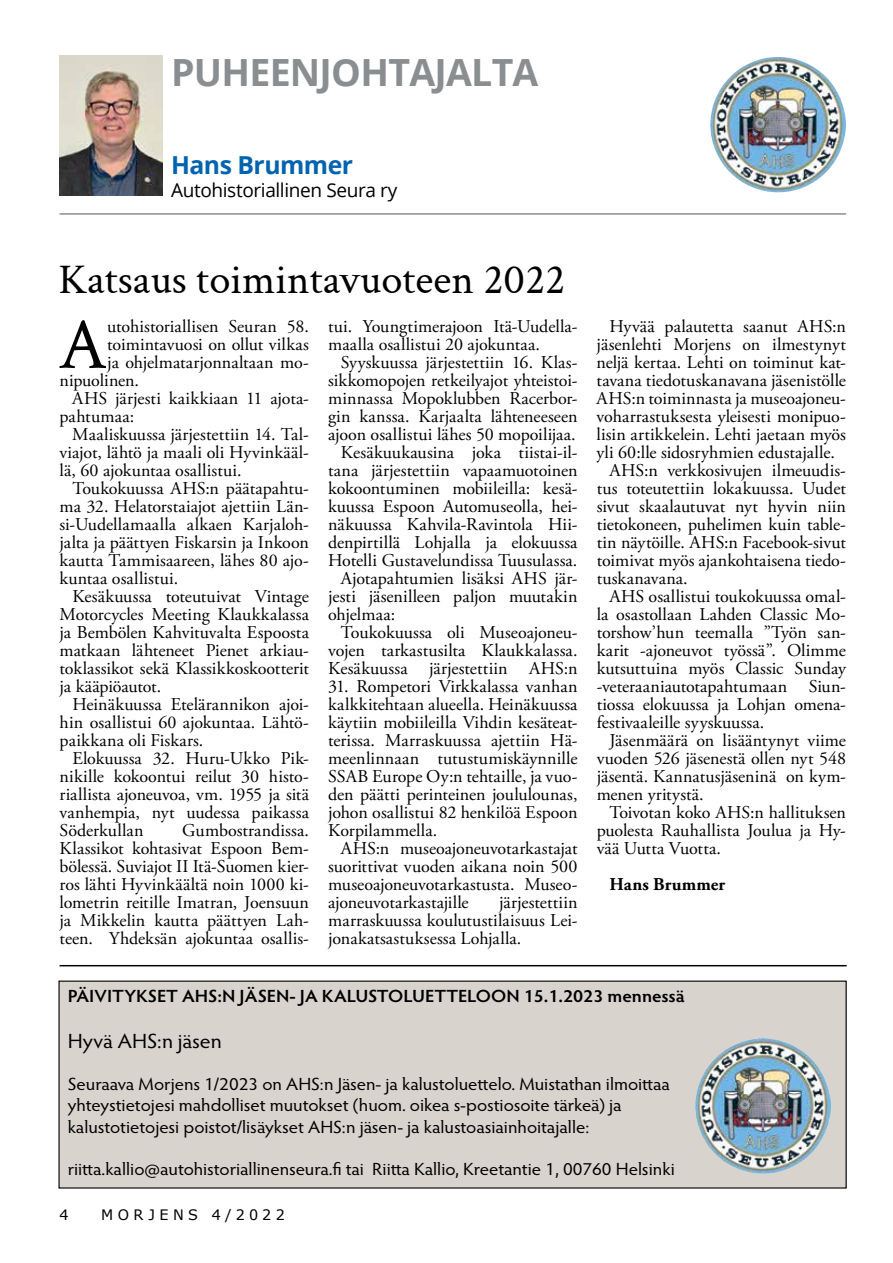
<style>
.page{position:relative;width:893px;height:1263px;background:#fff}
.page>*{position:absolute;margin:0;border:0;box-sizing:border-box;transform-origin:0 0}
.t1{font:73.65px "Crimson Text";color:#000}
.t2{font:42.6px "Crimson Text";color:#000}
.t3{font:700 37.5px "Open Sans";letter-spacing:-.02em;color:#8b8e90}
.t4{font:700 24.75px "Open Sans";letter-spacing:-.02em;color:#0063b0}
.t5{font:20.55px "Hypatia Sans Pro";letter-spacing:-.005em;color:#000;scale:1.07 1}
.t6{font:19.05px "Open Sans";letter-spacing:-.02em;color:#000}
.t7{font:18px/18px "Adobe Garamond Pro";color:#000;text-align:justify}
.t8{font:700 18px "Adobe Garamond Pro";letter-spacing:.01em;color:#000}
.t9{font:17.7px/21.1px "Hypatia Sans Pro";letter-spacing:-.005em;color:#000;scale:1.07 1}
.t10{font:600 17.7px "Hypatia Sans Pro";color:#000;scale:1.07 1}
.t11{font:14.4px "Verdana";letter-spacing:.305em;color:#000}
</style>
<div class="page">
<div style="left:59px;top:981px;width:787px;height:207px;background:#d9d3ce"></div>
<hr style="left:60px;top:213px;width:786px;height:2px;background:#8b8e90">
<img style="left:60px;top:55px;width:103px;height:141px">
<hr style="left:60px;top:965px;width:787px;height:1px;background:#000">
<img style="left:695px;top:1038px;width:136px;height:136px;border-radius:68px">
<img style="left:710px;top:57px;width:136px;height:135px;border-radius:68px">
<h3 class="t3" style="left:171px;top:46px;width:369px">PUHEENJOHTAJALTA</h3>
<h3 class="t4" style="left:171px;top:147px;width:184px">Hans Brummer</h3>
<p class="t6" style="left:171px;top:177px;width:228px">Autohistoriallinen Seura ry</p>
<h2 class="t2" style="left:58px;top:249px;width:508px">Katsaus toimintavuoteen 2022</h2>
<h1 class="t1" style="left:58px;top:293px;width:51px">A</h1>
<p class="t7" style="left:107px;top:318px;width:203px">utohistoriallisen Seuran 58.</p>
<p class="t7" style="left:328px;top:318px;width:251px">tui. Youngtimerajoon Itä-Uudella&shy;maalla osallistui 20 ajokuntaa.</p>
<p class="t7" style="left:341px;top:354px;width:238px">Syyskuussa järjestettiin 16. Klas-</p>
<p class="t7" style="left:328px;top:372px;width:251px">sikkomopojen retkeilyajot yhteistoi-</p>
<p class="t7" style="left:328px;top:390px;width:251px">minnassa Mopoklubben Racerbor-</p>
<p class="t7" style="left:328px;top:408px;width:251px">gin kanssa. Karjaalta lähteneeseen</p>
<p class="t7" style="left:328px;top:426px;width:249px">ajoon osallistui lähes 50 mopoilijaa.</p>
<p class="t7" style="left:341px;top:444px;width:238px">Kesäkuukausina joka tiistai-il-</p>
<p class="t7" style="left:328px;top:462px;width:251px">tana järjestettiin vapaamuotoinen</p>
<p class="t7" style="left:328px;top:480px;width:251px">kokoontuminen mobiileilla: kesä-</p>
<p class="t7" style="left:328px;top:498px;width:251px">kuussa Espoon Automuseolla, hei-</p>
<p class="t7" style="left:328px;top:516px;width:251px">näkuussa Kahvila-Ravintola Hii-</p>
<p class="t7" style="left:328px;top:534px;width:251px">denpirtillä Lohjalla ja elokuussa</p>
<p class="t7" style="left:328px;top:552px;width:251px">Hotelli Gustavelundissa Tuusulassa.</p>
<p class="t7" style="left:341px;top:570px;width:238px">Ajotapahtumien lisäksi AHS jär-</p>
<p class="t7" style="left:328px;top:588px;width:251px">jesti jäsenilleen paljon muutakin</p>
<p class="t7" style="left:328px;top:606px;width:69px">ohjelmaa:</p>
<p class="t7" style="left:341px;top:624px;width:238px">Toukokuussa oli Museoajoneu-</p>
<p class="t7" style="left:328px;top:642px;width:251px">vojen tarkastusilta Klaukkalassa.</p>
<p class="t7" style="left:328px;top:660px;width:251px">Kesäkuussa järjestettiin AHS:n</p>
<p class="t7" style="left:328px;top:678px;width:251px">31. Rompetori Virkkalassa vanhan kalkkitehtaan alueella. Heinäkuussa käytiin mobiileilla Vihdin kesäteat&shy;terissa. Marraskuussa ajettiin Hä&shy;meenlinnaan tutustumiskäynnille SSAB Europe Oy:n tehtaille, ja vuo&shy;den päätti perinteinen joululounas, johon osallistui 82 henkilöä Espoon Korpilammella.</p>
<p class="t7" style="left:328px;top:840px;width:251px;text-indent:13px">AHS:n museoajoneuvotarkastajat suorittivat vuoden aikana noin 500 museoajoneuvotarkastusta. Museo&shy;ajoneuvotarkastajille</p>
<p class="t7" style="left:107px;top:336px;width:203px">toimintavuosi on ollut vilkas</p>
<p class="t7" style="left:107px;top:354px;width:203px">ja ohjelmatarjonnaltaan mo-</p>
<p class="t7" style="left:60px;top:372px;width:81px">nipuolinen.</p>
<p class="t7" style="left:72px;top:390px;width:238px">AHS järjesti kaikkiaan 11 ajota-</p>
<p class="t7" style="left:60px;top:408px;width:76px">pahtumaa:</p>
<p class="t7" style="left:72px;top:426px;width:238px">Maaliskuussa järjestettiin 14. Tal-</p>
<p class="t7" style="left:60px;top:444px;width:251px">viajot, lähtö ja maali oli Hyvinkääl-</p>
<p class="t7" style="left:60px;top:462px;width:184px">lä, 60 ajokuntaa osallistui.</p>
<p class="t7" style="left:72px;top:480px;width:238px">Toukokuussa AHS:n päätapahtu-</p>
<p class="t7" style="left:60px;top:498px;width:251px">ma 32. Helatorstaiajot ajettiin Län-</p>
<p class="t7" style="left:60px;top:516px;width:251px">si-Uudellamaalla alkaen Karjaloh-</p>
<p class="t7" style="left:60px;top:534px;width:251px">jalta ja päättyen Fiskarsin ja Inkoon</p>
<p class="t7" style="left:60px;top:552px;width:251px">kautta Tammisaareen, lähes 80 ajo-</p>
<p class="t7" style="left:60px;top:570px;width:120px">kuntaa osallistui.</p>
<p class="t7" style="left:72px;top:588px;width:238px">Kesäkuussa toteutuivat Vintage</p>
<p class="t7" style="left:60px;top:606px;width:251px">Motorcycles Meeting Klaukkalassa</p>
<p class="t7" style="left:60px;top:624px;width:251px">ja Bembölen Kahvituvalta Espoosta</p>
<p class="t7" style="left:60px;top:642px;width:251px">matkaan lähteneet Pienet arkiau-</p>
<p class="t7" style="left:60px;top:660px;width:251px">toklassikot sekä Klassikkoskootterit</p>
<p class="t7" style="left:60px;top:678px;width:103px">ja kääpiöautot.</p>
<p class="t7" style="left:72px;top:696px;width:238px">Heinäkuussa Etelärannikon ajoi-</p>
<p class="t7" style="left:60px;top:714px;width:251px">hin osallistui 60 ajokuntaa. Lähtö-</p>
<p class="t7" style="left:60px;top:732px;width:145px">paikkana oli Fiskars.</p>
<p class="t7" style="left:72px;top:750px;width:238px">Elokuussa 32. Huru-Ukko Pik-</p>
<p class="t7" style="left:60px;top:768px;width:251px">nikille kokoontui reilut 30 histo-</p>
<p class="t7" style="left:60px;top:786px;width:251px">riallista ajoneuvoa, vm. 1955 ja sitä</p>
<p class="t7" style="left:60px;top:804px;width:251px">vanhempia, nyt uudessa paikassa</p>
<p class="t7" style="left:60px;top:822px;width:86px">Söderkullan</p>
<p class="t7" style="left:60px;top:822px;width:251px;text-indent:123px">Gumbostrandissa.<br>Klassikot kohtasivat Espoon Bem&shy;bölessä. Suviajot II Itä-Suomen kier&shy;ros lähti Hyvinkäältä noin 1000 ki&shy;lometrin reitille Imatran, Joensuun ja Mikkelin kautta päättyen Lah&shy;teen. Yhdeksän ajokuntaa osallis-</p>
<p class="t7" style="left:328px;top:894px;width:251px;text-indent:171px">järjestettiin marraskuussa koulutustilaisuus Lei&shy;jonakatsastuksessa Lohjalla.</p>
<p class="t7" style="left:609px;top:318px;width:238px">Hyvää palautetta saanut AHS:n</p>
<p class="t7" style="left:597px;top:336px;width:251px">jäsenlehti Morjens on ilmestynyt</p>
<p class="t7" style="left:597px;top:354px;width:251px">neljä kertaa. Lehti on toiminut kat-</p>
<p class="t7" style="left:597px;top:372px;width:251px">tavana tiedotuskanavana jäsenistölle</p>
<p class="t7" style="left:597px;top:390px;width:251px">AHS:n toiminnasta ja museoajoneu-</p>
<p class="t7" style="left:597px;top:408px;width:251px">voharrastuksesta yleisesti monipuo-</p>
<p class="t7" style="left:597px;top:426px;width:251px">lisin artikkelein. Lehti jaetaan myös</p>
<p class="t7" style="left:597px;top:444px;width:240px">yli 60:lle sidosryhmien edustajalle.</p>
<p class="t7" style="left:609px;top:462px;width:238px">AHS:n verkkosivujen ilmeuudis-</p>
<p class="t7" style="left:597px;top:480px;width:251px">tus toteutettiin lokakuussa. Uudet</p>
<p class="t7" style="left:597px;top:498px;width:251px">sivut skaalautuvat nyt hyvin niin</p>
<p class="t7" style="left:597px;top:516px;width:251px">tietokoneen, puhelimen kuin table-</p>
<p class="t7" style="left:597px;top:534px;width:251px">tin näytöille. AHS:n Facebook-sivut</p>
<p class="t7" style="left:597px;top:552px;width:251px">toimivat myös ajankohtaisena tiedo-</p>
<p class="t7" style="left:597px;top:570px;width:93px">tuskanavana.</p>
<p class="t7" style="left:609px;top:588px;width:238px">AHS osallistui toukokuussa omal-</p>
<p class="t7" style="left:597px;top:606px;width:251px">la osastollaan Lahden Classic Mo-</p>
<p class="t7" style="left:597px;top:624px;width:251px">torshow’hun teemalla ”Työn san-</p>
<p class="t7" style="left:597px;top:642px;width:251px">karit -ajoneuvot työssä”. Olimme</p>
<p class="t7" style="left:597px;top:660px;width:251px">kutsuttuina myös Classic Sunday</p>
<p class="t7" style="left:597px;top:678px;width:251px">-veteraaniautotapahtumaan Siun-</p>
<p class="t7" style="left:597px;top:696px;width:251px">tiossa elokuussa ja Lohjan omena-</p>
<p class="t7" style="left:597px;top:714px;width:169px">festivaaleille syyskuussa.</p>
<p class="t7" style="left:609px;top:732px;width:238px">Jäsenmäärä on lisääntynyt viime</p>
<p class="t7" style="left:597px;top:750px;width:251px">vuoden 526 jäsenestä ollen nyt 548</p>
<p class="t7" style="left:597px;top:768px;width:251px">jäsentä. Kannatusjäseninä on kym-</p>
<p class="t7" style="left:597px;top:786px;width:109px">menen yritystä.</p>
<p class="t7" style="left:609px;top:804px;width:238px">Toivotan koko AHS:n hallituksen</p>
<p class="t7" style="left:597px;top:822px;width:251px">puolesta Rauhallista Joulua ja Hy-</p>
<p class="t7" style="left:597px;top:840px;width:126px">vää Uutta Vuotta.</p>
<p class="t8" style="left:609px;top:874px;width:117px">Hans Brummer</p>
<p class="t10" style="left:68px;top:983px;width:578px">PÄIVITYKSET AHS:N JÄSEN- JA KALUSTOLUETTELOON 15.1.2023 mennessä</p>
<p class="t5" style="left:68px;top:1027px;width:146px">Hyvä AHS:n jäsen</p>
<p class="t9" style="left:68px;top:1073px;width:564px">Seuraava Morjens 1/2023 on AHS:n Jäsen- ja kalustoluettelo. Muistathan ilmoittaa yhteystietojesi mahdolliset muutokset (huom. oikea s-postiosoite tärkeä) ja kalustotietojesi poistot/lisäykset AHS:n jäsen- ja kalustoasiainhoitajalle:</p>
<p class="t9" style="left:68px;top:1158px;width:569px">riitta.kallio@autohistoriallinenseura.fi tai Riitta Kallio, Kreetantie 1, 00760 Helsinki</p>
<p class="t11" style="left:60px;top:1205px;width:11px">4</p>
<p class="t11" style="left:101px;top:1205px;width:185px">MORJENS 4/2022</p>
</div>
